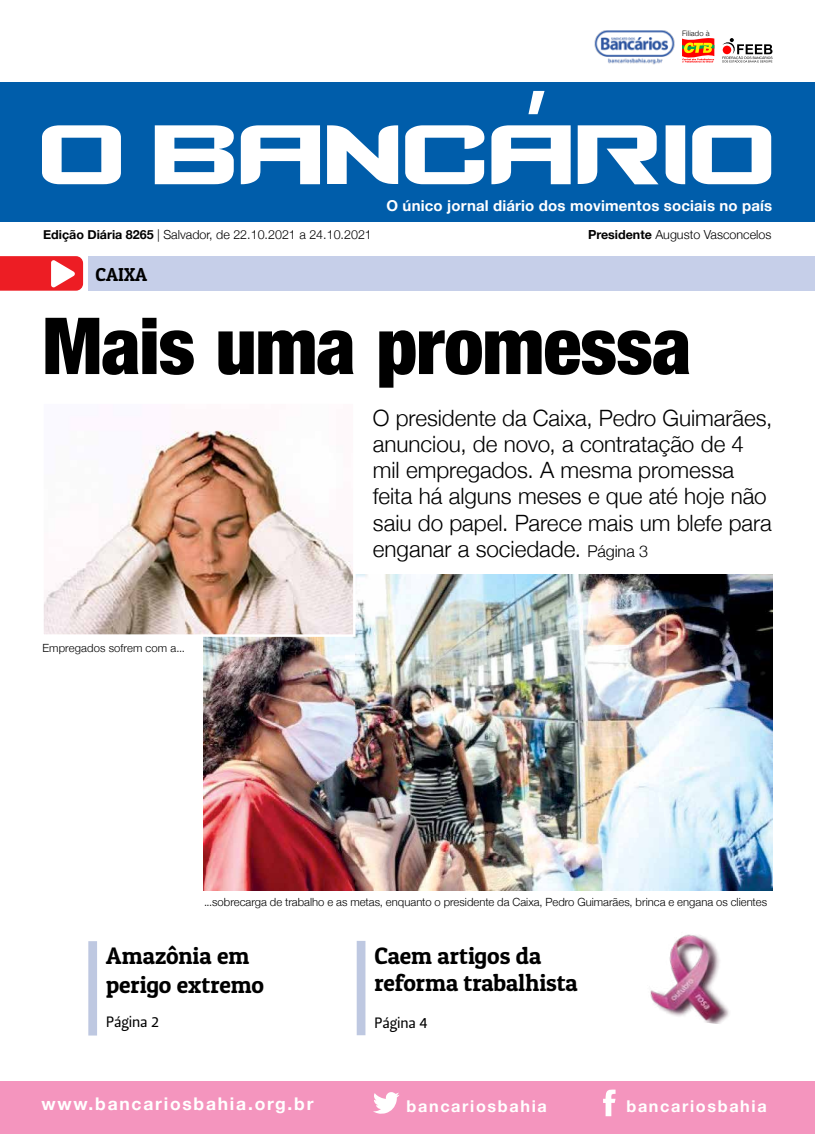
<style>
.page{position:relative;width:815px;height:1134px;background:#fff}
.page>*{position:absolute;margin:0;border:0;box-sizing:border-box;transform-origin:0 0}
.t1{font:117.5px "Counter Strike";color:#fff}
.t2{font:900 condensed 78.75px "Helvetica Neue";letter-spacing:-.01em;color:#000}
.t3{font:23.75px/28.8px "Patua One";color:#000}
.t4{font:300 22.5px/26.2px "Helvetica Neue";letter-spacing:-.005em;color:#000}
.t5{font:18.75px "Patua One";color:#000}
.t6{font:700 17.5px "Helvetica Neue";letter-spacing:.1em;color:#fff}
.t7{font:700 16.25px "Helvetica Neue";letter-spacing:.1em;color:#fff}
.t8{font:700 15px "Helvetica Neue";letter-spacing:.01em;color:#fff}
.t9{font:15px "Leitura Sans Grot 2";letter-spacing:-.01em;color:#000}
.t10{font:300 12.5px "Helvetica Neue";color:#000}
.t11{font:300 11.25px "Helvetica Neue";color:#000}
.t12{font:300 7.5px "Helvetica Neue";letter-spacing:.025em;color:#000}
.s1{font-weight:700}
.s2{font-size:16.25px}
</style>
<div class="page">
<svg style="left:722px;top:38px;width:50px;height:24px"></svg>
<svg style="left:682px;top:38px;width:32px;height:24px"></svg>
<div style="left:0;top:83px;width:815px;height:139px;background:#005daa"></div>
<img style="left:594px;top:30px;width:81px;height:35px">
<div style="left:0;top:1082px;width:815px;height:52px;background:#f495be"></div>
<svg style="left:373px;top:1092px;width:26px;height:22px"></svg>
<svg style="left:603px;top:1089px;width:13px;height:27px"></svg>
<div style="left:89px;top:256px;width:726px;height:35px;background:#c6cfe9"></div>
<svg style="left:0;top:256px;width:83px;height:35px;background:#ef4046"></svg>
<div style="left:88px;top:941px;width:9px;height:94px;background:#bec8e1"></div>
<div style="left:357px;top:941px;width:8px;height:94px;background:#bec8e1"></div>
<img style="left:650px;top:934px;width:79px;height:90px">
<img style="left:204px;top:574px;width:568px;height:316px">
<img style="left:44px;top:430px;width:309px;height:204px">
<p class="t12" style="left:682px;top:29px;width:29px">Filiado à</p>
<h1 class="t1" style="left:38px;top:82px;width:738px">O BANCÁRIO</h1>
<p class="t8" style="left:386px;top:197px;width:387px">O único jornal diário dos movimentos sociais no país</p>
<p class="t10" style="left:43px;top:227px;width:330px"><span class="s1">Edição Diária 8265</span> | Salvador, de 22.10.2021 a 24.10.2021</p>
<p class="t5" style="left:96px;top:263px;width:53px">CAIXA</p>
<p class="t10" style="left:588px;top:226px;width:185px"><span class="s1">Presidente</span> Augusto Vasconcelos</p>
<h2 class="t2" style="left:43px;top:297px;width:650px">Mais uma promessa</h2>
<p class="t11" style="left:43px;top:641px;width:144px">Empregados sofrem com a...</p>
<p class="t4" style="left:373px;top:404px;width:401px">O presidente da Caixa, Pedro Guimarães, anunciou, de novo, a contratação de 4 mil empregados. A mesma promessa feita há alguns meses e que até hoje não saiu do papel. Parece mais um blefe para enganar a sociedade. <span class="s2">Página 3</span></p>
<p class="t11" style="left:204px;top:895px;width:565px">...sobrecarga de trabalho e as metas, enquanto o presidente da Caixa, Pedro Guimarães, brinca e engana os clientes</p>
<p class="t3" style="left:106px;top:941px;width:160px">Amazônia em perigo extremo</p>
<p class="t3" style="left:374px;top:942px;width:205px;line-height:27.5px">Caem artigos da reforma trabalhista</p>
<p class="t9" style="left:106px;top:1013px;width:55px">Página 2</p>
<p class="t9" style="left:374px;top:1014px;width:55px">Página 4</p>
<p class="t6" style="left:42px;top:1093px;width:273px">www.bancariosbahia.org.br</p>
<p class="t7" style="left:407px;top:1096px;width:142px">bancariosbahia</p>
<p class="t7" style="left:626px;top:1096px;width:142px">bancariosbahia</p>
</div>
